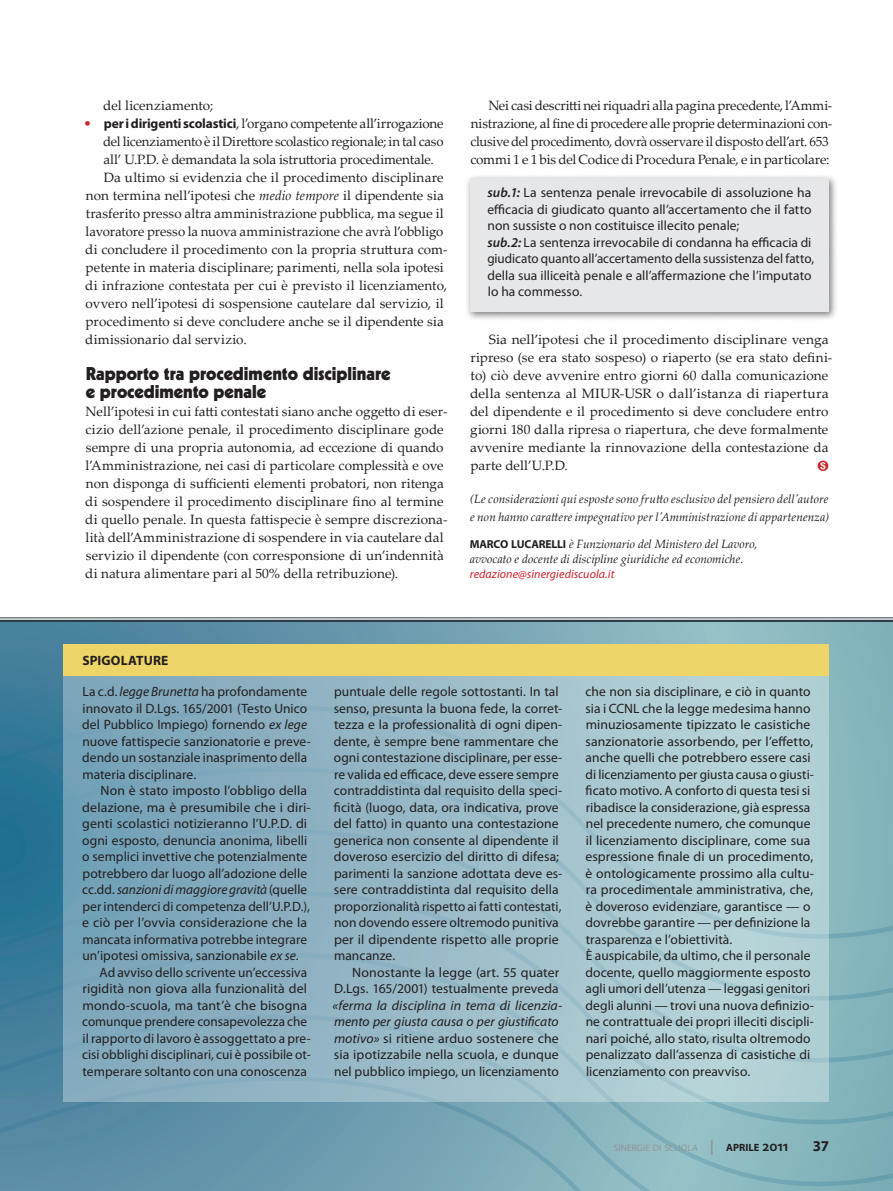
<style>
.page{position:relative;width:893px;height:1191px;background:#fff}
.page>*{position:absolute;margin:0;border:0;box-sizing:border-box;transform-origin:0 0}
.titolo_paragrafo{font:900 18px/18px "Kabel";color:#231f20}
.t1{font:700 15px "Myriad Pro";color:#231f20}
.corpo{font:13.5px/16.5px "Myriad Pro";letter-spacing:.005em;color:#231f20}
.corpo-2{font:13.5px/18px "Palatino Linotype";letter-spacing:.005em;color:#231f20}
.corpo_dopo_titolo_pa{font:13.5px/18px "Palatino Linotype";letter-spacing:.01em;color:#231f20}
.citazione_norma{font:13.5px/16.5px "Myriad Pro";color:#231f20;text-align:justify}
.corpo-3{font:13.5px/18px "Palatino Linotype";letter-spacing:-.015em;color:#231f20}
.corpo_puntato{font:13.5px/18px "Palatino Linotype";letter-spacing:-.01em;color:#231f20;text-align:justify}
.corpo_puntato-2{font:13.5px "Palatino Linotype";letter-spacing:.01em;color:#231f20}
.corpo-4{font:700 13.5px "Myriad Pro";letter-spacing:.01em;color:#231f20}
.corpo-5{font:italic 12px/18px "Palatino Linotype";letter-spacing:.005em;color:#231f20}
.biografia{font:italic 12px/15px "Palatino Linotype";letter-spacing:-.005em;color:#231f20}
.email{font:italic 12px "Myriad Pro";letter-spacing:.005em;color:#d1232a}
.corpo-6{font:12px "Bundesbahn Pi One";color:#d1232a}
.t2{font:9.45px "Myriad Pro";letter-spacing:.01em;color:#939598}
.s1{color:#d1232a}
.s2{font-family:"Myriad Pro";font-weight:700}
.s3{font-style:italic}
.s4{font-weight:600;font-style:italic}
.s5{font-family:"Myriad Pro";font-weight:700;font-style:normal;font-size:11.55px}
.s6{font-weight:700;font-size:15px}
.s7{font-weight:700;font-size:10.5px;color:#231f20}
.s8{font-weight:600;font-size:14.7px;color:#231f20}
</style>
<div class="page">
<svg style="left:0;top:622px;width:893px;height:34px;background:#6fa0b1"></svg>
<svg style="left:0;top:656px;width:893px;height:62px;background:#6298ab"></svg>
<svg style="left:0;top:1125px;width:893px;height:62px;background:#75a4b4"></svg>
<svg style="left:0;top:1064px;width:893px;height:61px;background:#71a1b2"></svg>
<svg style="left:0;top:1002px;width:893px;height:62px;background:#6398ab"></svg>
<svg style="left:0;top:718px;width:893px;height:284px;background:#5894a9"></svg>
<hr style="left:0;top:617px;width:893px;height:1px;background:#2c3e47">
<hr style="left:0;top:619px;width:893px;height:3px;background:#2c3e47">
<div style="left:465px;top:173px;width:373px;height:148px;background:#231f20;opacity:.6"></div>
<div style="left:470px;top:178px;width:358px;height:134px;background:#e6e7e9"></div>
<div style="left:64px;top:644px;width:765px;height:457px;background:linear-gradient(to right,#78a1b8,#bbd7da)"></div>
<div style="left:64px;top:644px;width:765px;height:31px;background:#eed567"></div>
<p class="corpo_puntato-2" style="left:103px;top:95px;width:111px">del licenziamento;</p>
<p class="corpo_puntato" style="left:103px;top:114px;width:342px;text-indent:-20px"><span class="s1">•</span> <span class="s2">per i dirigenti scolastici</span>, l’organo competente all’irrogazione del licenziamento è il Direttore scolastico regionale; in tal caso all’ U.P.D. è demandata la sola istruttoria procedimentale.</p>
<p class="corpo-2" style="left:85px;top:168px;width:364px;text-indent:19px">Da ultimo si evidenzia che il procedimento disciplinare non termina nell’ipotesi che <span class="s3">medio tempore</span> il dipendente sia trasferito presso altra amministrazione pubblica, ma segue il lavoratore presso la nuova amministrazione che avrà l’obbligo di concludere il procedimento con la propria struttura com&shy;petente in materia disciplinare; parimenti, nella sola ipotesi di infrazione contestata per cui è previsto il licenziamento, ovvero nell’ipotesi di sospensione cautelare dal servizio, il procedimento si deve concludere anche se il dipendente sia dimissionario dal servizio.</p>
<p class="titolo_paragrafo" style="left:86px;top:364px;width:306px">Rapporto tra procedimento disciplinare e procedimento penale</p>
<p class="corpo_dopo_titolo_pa" style="left:85px;top:402px;width:364px">Nell’ipotesi in cui fatti contestati siano anche oggetto di eser&shy;cizio dell’azione penale, il procedimento disciplinare gode sempre di una propria autonomia, ad eccezione di quando l’Amministrazione, nei casi di particolare complessità e ove non disponga di sufficienti elementi probatori, non ritenga di sospendere il procedimento disciplinare fino al termine di quello penale. In questa fattispecie è sempre discreziona&shy;lità dell’Amministrazione di sospendere in via cautelare dal servizio il dipendente (con corresponsione di un’indennità di natura alimentare pari al 50% della retribuzione).</p>
<p class="corpo-3" style="left:470px;top:96px;width:364px;text-indent:18px">Nei casi descritti nei riquadri alla pagina precedente, l’Ammi&shy;nistrazione, al fine di procedere alle proprie determinazioni con&shy;clusive del procedimento, dovrà osservare il disposto dell’art. 653 commi 1 e 1 bis del Codice di Procedura Penale, e in particolare:</p>
<p class="citazione_norma" style="left:487px;top:184px;width:326px"><span class="s4">sub.1:</span> La sentenza penale irrevocabile di assoluzione ha efficacia di giudicato quanto all’accertamento che il fatto non sussiste o non costituisce illecito penale;</p>
<p class="citazione_norma" style="left:487px;top:234px;width:328px;text-align:left"><span class="s4">sub.2:</span> La sentenza irrevocabile di condanna ha efficacia di giudicato quanto all’accertamento della sussistenza del fatto, della sua illiceità penale e all’affermazione che l’imputato lo ha commesso.</p>
<p class="corpo-2" style="left:470px;top:330px;width:364px;text-indent:19px">Sia nell’ipotesi che il procedimento disciplinare venga ripreso (se era stato sospeso) o riaperto (se era stato defini&shy;to) ciò deve avvenire entro giorni 60 dalla comunicazione della sentenza al MIUR-USR o dall’istanza di riapertura del dipendente e il procedimento si deve concludere entro giorni 180 dalla ripresa o riapertura, che deve formalmente avvenire mediante la rinnovazione della contestazione da parte dell’U.P.D.</p>
<p class="corpo-6" style="left:817px;top:460px;width:13px">S</p>
<p class="corpo-5" style="left:470px;top:489px;width:360px">(Le considerazioni qui esposte sono frutto esclusivo del pensiero dell'autore e non hanno carattere impegnativo per l'Amministrazione di appartenenza)</p>
<p class="biografia" style="left:470px;top:535px;width:289px"><span class="s5">MARCO LUCARELLI</span> è Funzionario del Ministero del Lavoro, avvocato e docente di discipline giuridiche ed economiche.</p>
<p class="email" style="left:470px;top:566px;width:146px">redazione@sinergiediscuola.it</p>
<p class="corpo-4" style="left:82px;top:651px;width:88px">SPIGOLATURE</p>
<p class="corpo" style="left:82px;top:683px;width:230px">La c.d. <span class="s3">legge Brunetta</span> ha profondamente innovato il D.Lgs. 165/2001 (Testo Unico del Pubblico Impiego) fornendo <span class="s3">ex lege </span>nuove fattispecie sanzionatorie e preve&shy;dendo un sostanziale inasprimento della materia disciplinare.</p>
<p class="corpo" style="left:82px;top:782px;width:230px;text-indent:18px">Non è stato imposto l’obbligo della delazione, ma è presumibile che i diri&shy;genti scolastici notizieranno l’U.P.D. di ogni esposto, denuncia anonima, libelli o semplici invettive che potenzialmente potrebbero dar luogo all’adozione delle cc.dd. <span class="s3">sanzioni di maggiore gravità</span> (quelle per intenderci di competenza dell’U.P.D.), e ciò per l’ovvia considerazione che la mancata informativa potrebbe integrare un’ipotesi omissiva, sanzionabile <span class="s3">ex se</span>.</p>
<p class="corpo" style="left:82px;top:964px;width:230px;text-indent:17px">Ad avviso dello scrivente un’eccessiva rigidità non giova alla funzionalità del mondo-scuola, ma tant’è che bisogna comunque prendere consapevolezza che il rapporto di lavoro è assoggettato a pre&shy;cisi obblighi disciplinari, cui è possibile ot&shy;temperare soltanto con una conoscenza</p>
<p class="corpo" style="left:334px;top:683px;width:230px">puntuale delle regole sottostanti. In tal senso, presunta la buona fede, la corret&shy;tezza e la professionalità di ogni dipen&shy;dente, è sempre bene rammentare che ogni contestazione disciplinare, per esse&shy;re valida ed efficace, deve essere sempre contraddistinta dal requisito della speci&shy;ficità (luogo, data, ora indicativa, prove del fatto) in quanto una contestazione generica non consente al dipendente il doveroso esercizio del diritto di difesa; parimenti la sanzione adottata deve es&shy;sere contraddistinta dal requisito della proporzionalità rispetto ai fatti contestati, non dovendo essere oltremodo punitiva per il dipendente rispetto alle proprie mancanze.</p>
<p class="corpo" style="left:332px;top:964px;width:232px;text-indent:20px">Nonostante la legge (art. 55 quater D.Lgs. 165/2001) testualmente preveda <span class="s3">«ferma la disciplina in tema di licenzia&shy;mento per giusta causa o per giustificato motivo»</span> si ritiene arduo sostenere che sia ipotizzabile nella scuola, e dunque nel pubblico impiego, un licenziamento</p>
<p class="corpo" style="left:585px;top:683px;width:230px">che non sia disciplinare, e ciò in quanto sia i CCNL che la legge medesima hanno minuziosamente tipizzato le casistiche sanzionatorie assorbendo, per l’effetto, anche quelli che potrebbero essere casi di licenziamento per giusta causa o giusti&shy;ficato motivo. A conforto di questa tesi si ribadisce la considerazione, già espressa nel precedente numero, che comunque il licenziamento disciplinare, come sua espressione finale di un procedimento, è ontologicamente prossimo alla cultu&shy;ra procedimentale amministrativa, che, è doveroso evidenziare, garantisce — o dovrebbe garantire — per definizione la trasparenza e l’obiettività.</p>
<p class="corpo" style="left:585px;top:947px;width:230px">È auspicabile, da ultimo, che il personale docente, quello maggiormente esposto agli umori dell’utenza — leggasi genitori degli alunni — trovi una nuova definizio&shy;ne contrattuale dei propri illeciti discipli&shy;nari poiché, allo stato, risulta oltremodo penalizzato dall’assenza di casistiche di licenziamento con preavviso.</p>
<p class="t2" style="left:614px;top:1142px;width:176px">SINERGIE DI SCUOLA <span class="s6">|</span> <span class="s7">APRILE</span> <span class="s8">2011</span></p>
<p class="t1" style="left:813px;top:1136px;width:18px">37</p>
</div>
